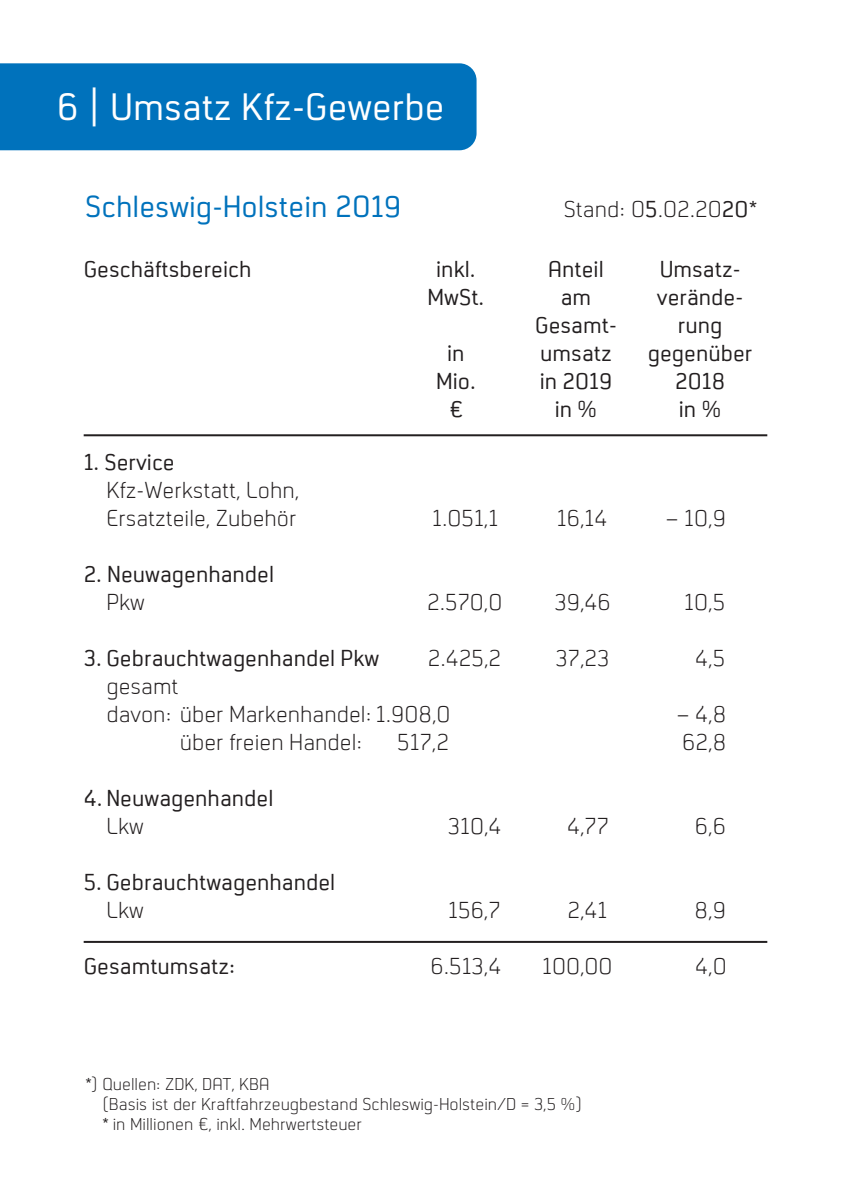
<style>
.page{position:relative;width:851px;height:1191px;background:#fff}
.page>*{position:absolute;margin:0;border:0;box-sizing:border-box;transform-origin:0 0}
.t1{font:40px "Neustadt";color:#fff}
.t2{font:32px "Neustadt";color:#0072bc}
.t3{font:24px/28px "Neustadt Regular 2";color:#231f20}
.t4{font:24px "Neustadt";color:#231f20}
.t5{font:18px/20px "Neustadt Regular 2";color:#231f20}
.s1{font-style:inherit}
.s2{font-family:"Neustadt"}
.s3{font-family:"Neustadt Regular 2"}
</style>
<div class="page">
<div style="left:0;top:63px;width:476px;height:87px;background:#0072bc"></div>
<hr style="left:84px;top:941px;width:683px;height:2px;background:#231f20">
<hr style="left:84px;top:434px;width:683px;height:2px;background:#231f20">
<h1 class="t1" style="left:57px;top:86px;width:389px">6 | Umsatz Kfz-Gewerbe</h1>
<h2 class="t2" style="left:85px;top:189px;width:318px">Schleswig-Holstein 201<span class="s1">9</span></h2>
<p class="t3" style="left:563px;top:195px;width:194px">Stand: 0<span class="s2">5</span>.02.20<span class="s2">20</span>*</p>
<p class="t4" style="left:84px;top:257px;width:169px">Geschäftsbereich</p>
<p class="t4" style="left:436px;top:257px;width:41px">inkl.</p>
<p class="t4" style="left:548px;top:257px;width:57px">Anteil</p>
<p class="t4" style="left:659px;top:257px;width:82px">Umsatz-</p>
<p class="t4" style="left:427px;top:285px;width:58px">MwSt.</p>
<p class="t4" style="left:560px;top:285px;width:32px">am</p>
<p class="t4" style="left:656px;top:285px;width:88px">verände-</p>
<p class="t4" style="left:535px;top:313px;width:83px">Gesamt-</p>
<p class="t4" style="left:677px;top:313px;width:46px">rung</p>
<p class="t4" style="left:447px;top:341px;width:19px">in</p>
<p class="t4" style="left:540px;top:341px;width:73px">umsatz</p>
<p class="t4" style="left:647px;top:341px;width:106px">gegenüber</p>
<p class="t4" style="left:436px;top:369px;width:41px">Mio.</p>
<p class="t4" style="left:540px;top:369px;width:74px">in 2019</p>
<p class="t4" style="left:675px;top:369px;width:51px">2018</p>
<p class="t4" style="left:448px;top:397px;width:16px">€</p>
<p class="t4" style="left:554px;top:397px;width:44px">in %</p>
<p class="t4" style="left:678px;top:397px;width:44px">in %</p>
<p class="t4" style="left:599px;top:370px;width:15px">8</p>
<p class="t4" style="left:714px;top:370px;width:14px">7</p>
<p class="t4" style="left:108px;top:449px;width:78px">Service:</p>
<p class="t4" style="left:84px;top:449px;width:93px">1. Service</p>
<p class="t3" style="left:106px;top:477px;width:194px">Kfz-Werkstatt, Lohn,<br>Ersatzteile, Zubehör</p>
<p class="t3" style="left:432px;top:505px;width:68px">1.051,1</p>
<p class="t3" style="left:556px;top:505px;width:52px">16,14</p>
<p class="t3" style="left:665px;top:505px;width:62px">– 10,9</p>
<p class="t3" style="left:444px;top:505px;width:56px">180 2</p>
<p class="t3" style="left:566px;top:505px;width:46px">884</p>
<p class="t3" style="left:694px;top:505px;width:33px">50</p>
<p class="t4" style="left:84px;top:561px;width:192px">2. Neuwagenhandel</p>
<p class="t3" style="left:106px;top:589px;width:40px">Pkw</p>
<p class="t3" style="left:427px;top:589px;width:77px">2.570,0</p>
<p class="t3" style="left:554px;top:589px;width:58px">39,46</p>
<p class="t3" style="left:684px;top:589px;width:42px">10,5</p>
<p class="t4" style="left:84px;top:645px;width:297px">3. Gebrauchtwagenhandel Pkw</p>
<p class="t3" style="left:427px;top:645px;width:75px">2.425,2</p>
<p class="t3" style="left:555px;top:645px;width:56px">37,23</p>
<p class="t3" style="left:695px;top:645px;width:32px">4,5</p>
<p class="t3" style="left:106px;top:673px;width:345px">gesamt<br>davon: über Markenhandel: 1.908,0</p>
<p class="t3" style="left:443px;top:587px;width:57px">325 8</p>
<p class="t3" style="left:558px;top:587px;width:54px">37,14</p>
<p class="t3" style="left:694px;top:587px;width:32px">36</p>
<p class="t4" style="left:85px;top:642px;width:253px"><span class="s3">3.</span> Gebrauchtwagenhandel</p>
<p class="t3" style="left:108px;top:698px;width:185px">über freien Handel:</p>
<p class="t3" style="left:334px;top:698px;width:66px">317,79</p>
<p class="t3" style="left:676px;top:701px;width:51px">– 4,8</p>
<p class="t3" style="left:180px;top:729px;width:184px">über freien Handel:</p>
<p class="t3" style="left:397px;top:729px;width:53px">517,2</p>
<p class="t3" style="left:682px;top:729px;width:45px">62,8</p>
<p class="t4" style="left:84px;top:785px;width:191px">4. Neuwagenhandel</p>
<p class="t3" style="left:106px;top:813px;width:39px">Lkw</p>
<p class="t3" style="left:447px;top:813px;width:55px">310,4</p>
<p class="t3" style="left:567px;top:813px;width:43px">4,77</p>
<p class="t3" style="left:694px;top:813px;width:33px">6,6</p>
<p class="t4" style="left:84px;top:869px;width:253px">5. Gebrauchtwagenhandel</p>
<p class="t3" style="left:106px;top:897px;width:39px">Lkw</p>
<p class="t3" style="left:448px;top:897px;width:54px">156,7</p>
<p class="t3" style="left:567px;top:897px;width:42px">2,41</p>
<p class="t3" style="left:694px;top:897px;width:33px">8,9</p>
<p class="t4" style="left:84px;top:953px;width:153px">Gesamtumsatz:</p>
<p class="t3" style="left:430px;top:953px;width:73px">6.513,4</p>
<p class="t3" style="left:542px;top:953px;width:72px">100,00</p>
<p class="t3" style="left:695px;top:953px;width:33px">4,0</p>
<p class="t3" style="left:108px;top:780px;width:39px">Lkw</p>
<p class="t3" style="left:108px;top:862px;width:39px">Lkw</p>
<p class="t5" style="left:102px;top:1074px;width:481px;text-indent:-17px">*) Quellen: ZDK, DAT, KBA<br>(Basis ist der Kraftfahrzeugbestand Schleswig-Holstein/D = 3,5 %) * in Millionen €, inkl. Mehrwertsteuer</p>
</div>
